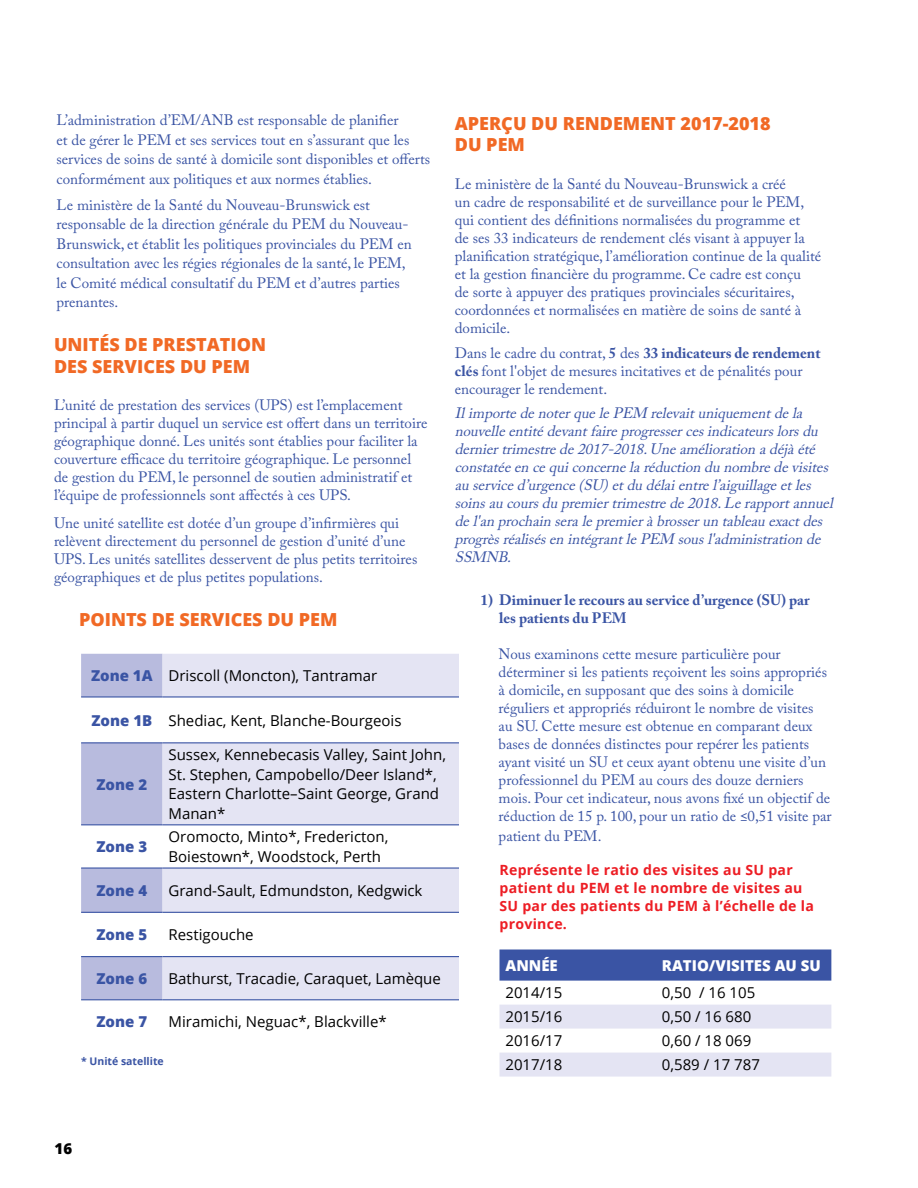
<style>
.page{position:relative;width:918px;height:1188px;background:#fff}
.page>*{position:absolute;margin:0;border:0;box-sizing:border-box;transform-origin:0 0}
.t1{font:800 18px/21.6px "Open Sans";color:#f16925}
.t2{font:15px/18px "Adobe Caslon Pro";color:#3a54a4}
.t3{font:italic 15px/18px "Adobe Caslon Pro";color:#3a54a4}
.t4{font:15px/19.5px "Open Sans";color:#000}
.t5{font:700 15px/18px "Adobe Caslon Pro";color:#3a54a4}
.t6{font:800 15px "Open Sans";color:#3a54a4}
.t7{font:800 15px "Open Sans";color:#fff}
.t8{font:800 15px "Open Sans";color:#000}
.t9{font:700 14.1px/18px "Open Sans";letter-spacing:.02em;color:#ed1d24}
.t10{font:700 10.5px "Open Sans";color:#3a54a4}
.s1{font-weight:800;color:#3a54a4}
.s2{font-weight:700}
</style>
<div class="page">
<svg style="left:81px;top:654px;width:82px;height:345px"></svg>
<svg style="left:163px;top:654px;width:296px;height:345px;fill:#e4e4f3"></svg>
<hr style="left:81px;top:696px;width:82px;height:2px;background:#3a54a4">
<hr style="left:163px;top:696px;width:296px;height:2px;background:#3a54a4">
<hr style="left:81px;top:742px;width:82px;height:1px;background:#3a54a4">
<hr style="left:163px;top:742px;width:296px;height:1px;background:#3a54a4">
<hr style="left:81px;top:824px;width:82px;height:1px;background:#3a54a4">
<hr style="left:163px;top:824px;width:296px;height:1px;background:#3a54a4">
<hr style="left:81px;top:867px;width:82px;height:2px;background:#3a54a4">
<hr style="left:163px;top:867px;width:296px;height:2px;background:#3a54a4">
<hr style="left:81px;top:912px;width:82px;height:1px;background:#3a54a4">
<hr style="left:163px;top:912px;width:296px;height:1px;background:#3a54a4">
<hr style="left:81px;top:956px;width:82px;height:1px;background:#3a54a4">
<hr style="left:163px;top:956px;width:296px;height:1px;background:#3a54a4">
<hr style="left:81px;top:999px;width:82px;height:1px;background:#3a54a4">
<hr style="left:163px;top:999px;width:296px;height:1px;background:#3a54a4">
<div style="left:500px;top:950px;width:331px;height:31px;background:#3a54a4"></div>
<svg style="left:500px;top:1005px;width:331px;height:72px"></svg>
<p class="t2" style="left:57px;top:110px;width:375px;line-height:19.5px">L’administration d’EM/ANB est responsable de planifier<br>et de gérer le PEM et ses services tout en s’assurant que les services de soins de santé à domicile sont disponibles et offerts conformément aux politiques et aux normes établies.</p>
<p class="t2" style="left:57px;top:195px;width:357px;line-height:19.5px">Le ministère de la Santé du Nouveau-Brunswick est responsable de la direction générale du PEM du Nouveau-Brunswick, et établit les politiques provinciales du PEM en consultation avec les régies régionales de la santé, le PEM, le Comité médical consultatif du PEM et d’autres parties prenantes.</p>
<p class="t1" style="left:54px;top:333px;width:214px">UNITÉS DE PRESTATION<br>DES SERVICES DU PEM</p>
<p class="t2" style="left:54px;top:396px;width:375px">L’unité de prestation des services (UPS) est l’emplacement principal à partir duquel un service est offert dans un territoire géographique donné. Les unités sont établies pour faciliter la couverture efficace du territoire géographique. Le personnel de gestion du PEM, le personnel de soutien administratif et l’équipe de professionnels sont affectés à ces UPS.</p>
<p class="t2" style="left:54px;top:514px;width:365px">Une unité satellite est dotée d’un groupe d’infirmières qui relèvent directement du personnel de gestion d’unité d’une UPS. Les unités satellites desservent de plus petits territoires géographiques et de plus petites populations.</p>
<p class="t1" style="left:79px;top:608px;width:260px">POINTS DE SERVICES DU PEM</p>
<p class="t4" style="left:91px;top:666px;width:288px"><span class="s1">Zone 1A</span> Driscoll (Moncton), Tantramar</p>
<p class="t4" style="left:91px;top:710px;width:312px"><span class="s1">Zone 1B</span> Shediac, Kent, Blanche-Bourgeois</p>
<p class="t6" style="left:96px;top:773px;width:52px">Zone 2</p>
<p class="t4" style="left:169px;top:745px;width:279px">Sussex, Kennebecasis Valley, Saint John,<br>St. Stephen, Campobello/Deer Island*,<br>Eastern Charlotte–Saint George, Grand<br>Manan*</p>
<p class="t6" style="left:96px;top:835px;width:52px">Zone 3</p>
<p class="t4" style="left:169px;top:827px;width:221px">Oromocto, Minto*, Fredericton,<br>Boiestown*, Woodstock, Perth</p>
<p class="t6" style="left:96px;top:879px;width:52px">Zone 4</p>
<p class="t4" style="left:169px;top:880px;width:255px">Grand-Sault, Edmundston, Kedgwick</p>
<p class="t6" style="left:96px;top:923px;width:52px">Zone 5</p>
<p class="t4" style="left:169px;top:925px;width:87px">Restigouche</p>
<p class="t6" style="left:96px;top:967px;width:52px">Zone 6</p>
<p class="t4" style="left:169px;top:968px;width:274px">Bathurst, Tracadie, Caraquet, Lamèque</p>
<p class="t6" style="left:96px;top:1010px;width:52px">Zone 7</p>
<p class="t4" style="left:169px;top:1011px;width:220px">Miramichi, Neguac*, Blackville*</p>
<p class="t10" style="left:81px;top:1054px;width:84px">* Unité satellite</p>
<p class="t1" style="left:455px;top:112px;width:317px">APERÇU DU RENDEMENT 2017-2018<br>DU PEM</p>
<p class="t2" style="left:455px;top:175px;width:368px">Le ministère de la Santé du Nouveau-Brunswick a créé<br>un cadre de responsabilité et de surveillance pour le PEM, qui contient des définitions normalisées du programme et<br>de ses 33 indicateurs de rendement clés visant à appuyer la planification stratégique, l’amélioration continue de la qualité et la gestion financière du programme. Ce cadre est conçu<br>de sorte à appuyer des pratiques provinciales sécuritaires, coordonnées et normalisées en matière de soins de santé à domicile.</p>
<p class="t2" style="left:455px;top:344px;width:367px">Dans le cadre du contrat, <span class="s2">5</span> des <span class="s2">33 indicateurs de rendement clés</span> font l'objet de mesures incitatives et de pénalités pour encourager le rendement.</p>
<p class="t3" style="left:455px;top:404px;width:385px">IlimportedenoterquelePEM relevaituniquementdela nouvelleentitédevantfaireprogressercesindicateurslorsdu derniertrimestrede2017-2018. Uneaméliorationadéjàété constatéeencequiconcernelaréductiondunombredevisites auserviced’urgence(SU)etdudélaientrel’aiguillageetles soinsaucoursdupremiertrimestrede2018. Lerapportannuel del'anprochainseralepremieràbrosseruntableauexactdes progrèsréalisésenintégrantlePEM sousl'administrationde SSMNB.</p>
<p class="t5" style="left:499px;top:591px;width:312px;text-indent:-18px">1) Diminuer le recours au service d’urgence (SU) par les patients du PEM</p>
<p class="t2" style="left:499px;top:645px;width:335px">Nous examinons cette mesure particulière pour déterminer si les patients reçoivent les soins appropriés à domicile, en supposant que des soins à domicile réguliers et appropriés réduiront le nombre de visites<br>au SU. Cette mesure est obtenue en comparant deux bases de données distinctes pour repérer les patients ayant visité un SU et ceux ayant obtenu une visite d’un professionnel du PEM au cours des douze derniers mois. Pour cet indicateur, nous avons fixé un objectif de réduction de 15 p. 100, pour un ratio de ≤0,51 visite par</p>
<p class="t2" style="left:499px;top:827px;width:102px">patient du PEM.</p>
<p class="t9" style="left:500px;top:860px;width:316px">Représente le ratio des visites au SU par patient du PEM et le nombre de visites au<br>SU par des patients du PEM à l’échelle de la province.</p>
<p class="t7" style="left:506px;top:954px;width:54px">ANNÉE</p>
<p class="t7" style="left:662px;top:954px;width:161px">RATIO/VISITES AU SU</p>
<p class="t4" style="left:506px;top:983px;width:58px">2014/15</p>
<p class="t4" style="left:662px;top:983px;width:95px">0,50 / 16 105</p>
<p class="t4" style="left:506px;top:1007px;width:58px">2015/16</p>
<p class="t4" style="left:662px;top:1007px;width:91px">0,50 / 16 680</p>
<p class="t4" style="left:506px;top:1030px;width:58px">2016/17</p>
<p class="t4" style="left:662px;top:1030px;width:91px">0,60 / 18 069</p>
<p class="t4" style="left:506px;top:1054px;width:58px">2017/18</p>
<p class="t4" style="left:662px;top:1054px;width:100px">0,589 / 17 787</p>
<p class="t8" style="left:55px;top:1137px;width:19px">16</p>
</div>
